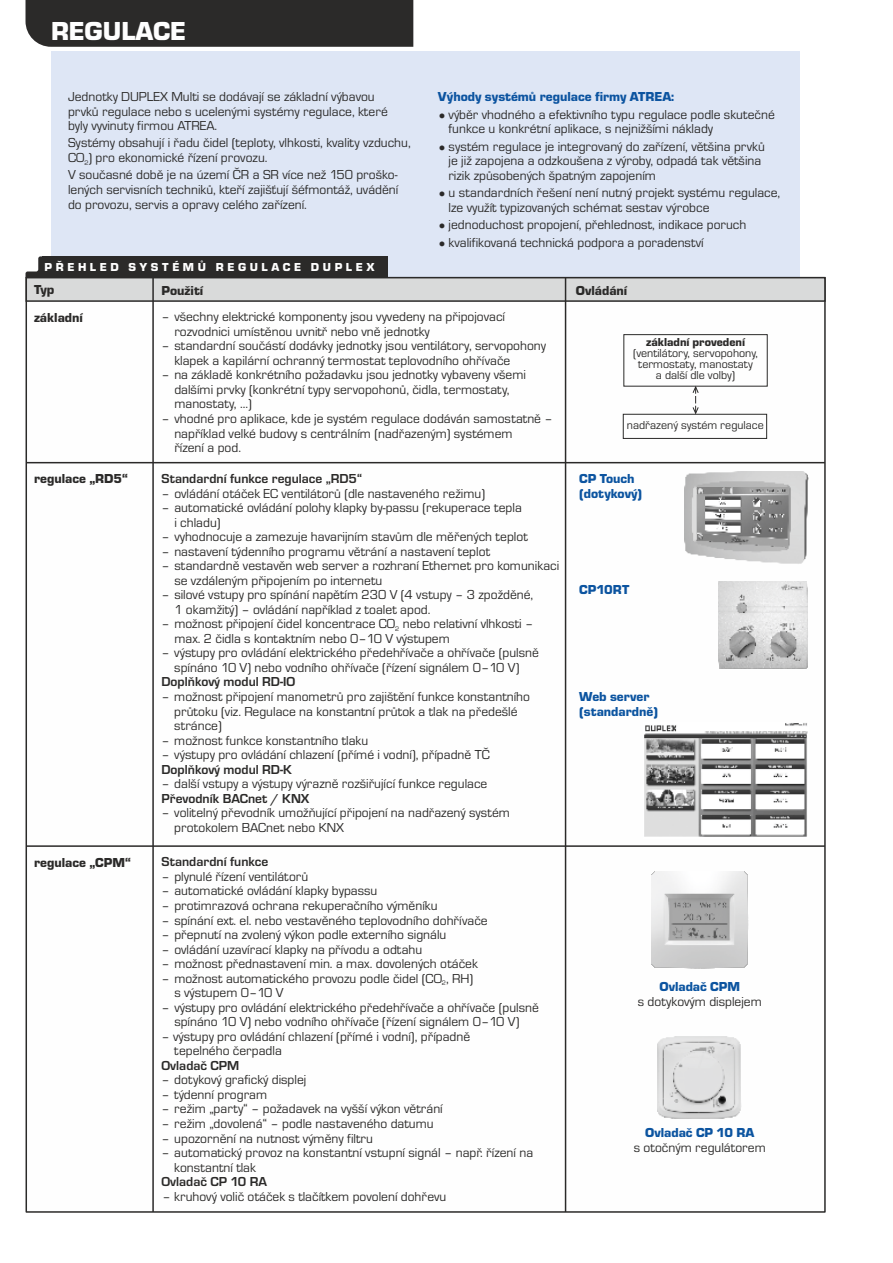
<style>
.page{position:relative;width:893px;height:1263px;background:#fff}
.page>*{position:absolute;margin:0;border:0;box-sizing:border-box;transform-origin:0 0}
.t1{font:27px "Eurostile TEE Blac";color:#fefefe}
.t2{font:13.5px/14.5px "Eurostile TEE";color:#2b2a29}
.t3{font:700 13.5px "Eurostile TEE";color:#2b2a29}
.t4{font:13.5px/14.9px "Eurostile TEE Blac";color:#0c54a0}
.t5{font:13.5px "Eurostile TEE Blac";color:#2b2a29}
.t6{font:12px/10.9px "Eurostile TEE";color:#2b2a29;text-align:center}
.t7{font:12px "Eurostile TEE Blac";letter-spacing:.3em;color:#fefefe}
.t8{font:12px "Eurostile TEE Blac";color:#2b2a29}
.t9{font:6.75px "Eurostile TEE";color:#2b2a29}
</style>
<div class="page">
<div style="left:51px;top:51px;width:748px;height:1161px;background:#dee6f5"></div>
<div style="left:26px;top:0;width:387px;height:47px;background:#2b2a29"></div>
<div style="left:25px;top:303px;width:801px;height:910px;background:#fefefe"></div>
<svg style="left:25px;top:256px;width:801px;height:47px"></svg>
<div style="left:42px;top:256px;width:345px;height:22px;background:#2b2a29"></div>
<hr style="left:152px;top:278px;width:2px;height:934px;background:#2b2a29">
<hr style="left:565px;top:278px;width:1px;height:934px;background:#2b2a29">
<hr style="left:26px;top:462px;width:799px;height:1px;background:#2b2a29">
<svg style="left:623px;top:334px;width:145px;height:105px;background:#f3f3f3"></svg>
<img style="left:685px;top:471px;width:123px;height:93px">
<img style="left:697px;top:488px;width:92px;height:59px">
<img style="left:643px;top:723px;width:165px;height:115px">
<img style="left:719px;top:582px;width:89px;height:88px">
<img style="left:651px;top:871px;width:97px;height:97px">
<img style="left:658px;top:1036px;width:83px;height:84px">
<hr style="left:26px;top:845px;width:799px;height:2px;background:#2b2a29">
<h1 class="t1" style="left:51px;top:22px;width:136px">REGULACE</h1>
<p class="t2" style="left:68px;top:91px;width:321px">Jednotky DUPLEX Multi se dodávají se základní výbavou prvků regulace nebo s ucelenými systémy regulace, které byly vyvinuty firmou ATREA.</p>
<p class="t2" style="left:68px;top:137px;width:344px">Systémy obsahují i řadu čidel (teploty, vlhkosti, kvality vzduchu,<br>CO ) pro ekonomické řízení provozu.</p>
<p class="t9" style="left:84px;top:160px;width:6px">2</p>
<p class="t2" style="left:68px;top:169px;width:332px;text-align:justify">V současné době je na území ČR a SR více než 150 proško&shy;lených servisních techniků, kteří zajišťují šéfmontáž, uvádění do provozu, servis a opravy celého zařízení.</p>
<p class="t7" style="left:45px;top:263px;width:331px">PŘEHLED SYSTÉMŮ REGULACE DUPLEX</p>
<p class="t4" style="left:438px;top:91px;width:238px">Výhody systémů regulace firmy ATREA:</p>
<p class="t2" style="left:449px;top:108px;width:328px;text-indent:-11px">•výběr vhodného a efektivního typu regulace podle skutečné funkce u konkrétní aplikace, s nejnižšími náklady</p>
<p class="t2" style="left:449px;top:140px;width:318px;text-indent:-11px">• systém regulace je integrovaný do zařízení, většina prvků je již zapojena a odzkoušena z výroby, odpadá tak většina rizik způsobených špatným zapojením</p>
<p class="t2" style="left:449px;top:187px;width:333px;text-indent:-11px">• u standardních řešení není nutný projekt systému regulace, lze využít typizovaných schémat sestav výrobce</p>
<p class="t2" style="left:438px;top:219px;width:310px">• jednoduchost propojení, přehlednost, indikace poruch</p>
<p class="t2" style="left:438px;top:236px;width:267px">• kvalifikovaná technická podpora a poradenství</p>
<p class="t5" style="left:34px;top:285px;width:22px">Typ</p>
<p class="t5" style="left:162px;top:286px;width:43px">Použití</p>
<p class="t5" style="left:576px;top:286px;width:53px">Ovládání</p>
<p class="t5" style="left:34px;top:312px;width:51px">základní</p>
<p class="t2" style="left:174px;top:311px;width:332px;text-indent:-13px">– všechny elektrické komponenty jsou vyvedeny na připojovací rozvodnici umístěnou uvnitř nebo vně jednotky</p>
<p class="t2" style="left:174px;top:340px;width:373px;text-indent:-13px">– standardní součástí dodávky jednotky jsou ventilátory, servopohony klapek a kapilární ochranný termostat teplovodního ohřívače</p>
<p class="t2" style="left:174px;top:369px;width:353px;text-indent:-13px">– na základě konkrétního požadavku jsou jednotky vybaveny všemi dalšími prvky (konkrétní typy servopohonů, čidla, termostaty, manostaty, ...)</p>
<p class="t2" style="left:174px;top:412px;width:380px;text-indent:-13px">– vhodné pro aplikace, kde je systém regulace dodáván samostatně – například velké budovy s centrálním (nadřazeným) systémem<br>řízení a pod.</p>
<p class="t6" style="left:627px;top:421px;width:138px">nadřazený systém regulace</p>
<p class="t8" style="left:646px;top:338px;width:100px">základní provedení</p>
<p class="t6" style="left:633px;top:349px;width:126px">(ventilátory, servopohony, termostaty, manostaty<br>a další dle volby)</p>
<p class="t5" style="left:34px;top:474px;width:96px">regulace „RD5“</p>
<p class="t3" style="left:162px;top:474px;width:202px">Standardní funkce regulace „RD5“</p>
<p class="t2" style="left:162px;top:487px;width:325px">– ovládání otáček EC ventilátorů (dle nastaveného režimu)</p>
<p class="t2" style="left:174px;top:502px;width:349px;text-indent:-13px">– automatické ovládání polohy klapky by-passu (rekuperace tepla i chladu)</p>
<p class="t2" style="left:162px;top:531px;width:368px">– vyhodnocuje a zamezuje havarijním stavům dle měřených teplot</p>
<p class="t2" style="left:162px;top:545px;width:330px">– nastavení týdenního programu větrání a nastavení teplot</p>
<p class="t2" style="left:174px;top:560px;width:386px;text-indent:-13px">– standardně vestavěn web server a rozhraní Ethernet pro komunikaci se vzdáleným připojením po internetu</p>
<p class="t2" style="left:174px;top:589px;width:360px;text-indent:-13px">– silové vstupy pro spínání napětím 230 V (4 vstupy – 3 zpožděné,<br>1 okamžitý) – ovládání například z toalet apod.</p>
<p class="t2" style="left:162px;top:618px;width:373px">– možnost připojení čidel koncentrace CO nebo relativní vlhkosti –</p>
<p class="t9" style="left:395px;top:626px;width:6px">2</p>
<p class="t2" style="left:174px;top:632px;width:277px">max. 2 čidla s kontaktním nebo 0–10 V výstupem</p>
<p class="t2" style="left:162px;top:647px;width:379px;text-align:center">– výstupy pro ovládání elektrického předehřívače a ohřívače (pulsně spínáno 10 V) nebo vodního ohřívače (řízení signálem 0–10 V)</p>
<p class="t3" style="left:162px;top:677px;width:135px">Doplňkový modul RD-IO</p>
<p class="t2" style="left:174px;top:690px;width:357px;text-indent:-13px">– možnost připojení manometrů pro zajištění funkce konstantního průtoku (viz. Regulace na konstantní průtok a tlak na předešlé stránce)</p>
<p class="t2" style="left:162px;top:734px;width:208px">– možnost funkce konstantního tlaku</p>
<p class="t2" style="left:162px;top:749px;width:330px">– výstupy pro ovládání chlazení (přímé i vodní), případně TČ</p>
<p class="t3" style="left:162px;top:765px;width:132px">Doplňkový modul RD-K</p>
<p class="t2" style="left:162px;top:778px;width:327px">– další vstupy a výstupy výrazně rozšiřující funkce regulace</p>
<p class="t3" style="left:162px;top:794px;width:149px">Převodník BACnet / KNX</p>
<p class="t2" style="left:174px;top:807px;width:337px;text-indent:-13px">– volitelný převodník umožňující připojení na nadřazený systém protokolem BACnet nebo KNX</p>
<p class="t5" style="left:34px;top:857px;width:98px">regulace „CPM“</p>
<p class="t3" style="left:162px;top:857px;width:108px">Standardní funkce</p>
<p class="t2" style="left:162px;top:870px;width:148px">– plynulé řízení ventilátorů</p>
<p class="t2" style="left:162px;top:885px;width:217px">– automatické ovládání klapky bypassu</p>
<p class="t2" style="left:162px;top:899px;width:278px">– protimrazová ochrana rekuperačního výměníku</p>
<p class="t2" style="left:162px;top:914px;width:328px">– spínání ext. el. nebo vestavěného teplovodního dohřívače</p>
<p class="t2" style="left:162px;top:928px;width:286px">– přepnutí na zvolený výkon podle externího signálu</p>
<p class="t2" style="left:162px;top:943px;width:262px">– ovládání uzavírací klapky na přívodu a odtahu</p>
<p class="t2" style="left:162px;top:958px;width:318px">– možnost přednastavení min. a max. dovolených otáček</p>
<p class="t2" style="left:162px;top:972px;width:313px">– možnost automatického provozu podle čidel (CO , RH)</p>
<p class="t9" style="left:442px;top:981px;width:6px">2</p>
<p class="t2" style="left:174px;top:987px;width:111px">s výstupem 0–10 V</p>
<p class="t2" style="left:162px;top:1001px;width:379px;text-align:center">– výstupy pro ovládání elektrického předehřívače a ohřívače (pulsně spínáno 10 V) nebo vodního ohřívače (řízení signálem 0–10 V)</p>
<p class="t2" style="left:174px;top:1030px;width:297px;text-indent:-13px">– výstupy pro ovládání chlazení (přímé i vodní), případně tepelného čerpadla</p>
<p class="t3" style="left:162px;top:1061px;width:79px">Ovladač CPM</p>
<p class="t2" style="left:162px;top:1074px;width:146px">– dotykový grafický displej</p>
<p class="t2" style="left:162px;top:1088px;width:107px">– týdenní program</p>
<p class="t2" style="left:162px;top:1103px;width:283px">– režim „party“ – požadavek na vyšší výkon větrání</p>
<p class="t2" style="left:162px;top:1117px;width:274px">– režim „dovolená“ – podle nastaveného datumu</p>
<p class="t2" style="left:162px;top:1132px;width:213px">– upozornění na nutnost výměny filtru</p>
<p class="t2" style="left:174px;top:1146px;width:360px;text-indent:-13px">– automatický provoz na konstantní vstupní signál – např. řízení na konstantní tlak</p>
<p class="t3" style="left:162px;top:1177px;width:107px">Ovladač CP 10 RA</p>
<p class="t2" style="left:162px;top:1190px;width:286px">– kruhový volič otáček s tlačítkem povolení dohřevu</p>
<p class="t4" style="left:579px;top:472px;width:64px">CP Touch (dotykový)</p>
<p class="t4" style="left:579px;top:583px;width:52px">CP10RT</p>
<p class="t4" style="left:579px;top:691px;width:80px">Web server (standardně)</p>
<p class="t4" style="left:659px;top:980px;width:82px">Ovladač CPM</p>
<p class="t2" style="left:638px;top:995px;width:126px">s dotykovým displejem</p>
<p class="t4" style="left:645px;top:1126px;width:111px">Ovladač CP 10 RA</p>
<p class="t2" style="left:634px;top:1141px;width:134px">s otočným regulátorem</p>
</div>
